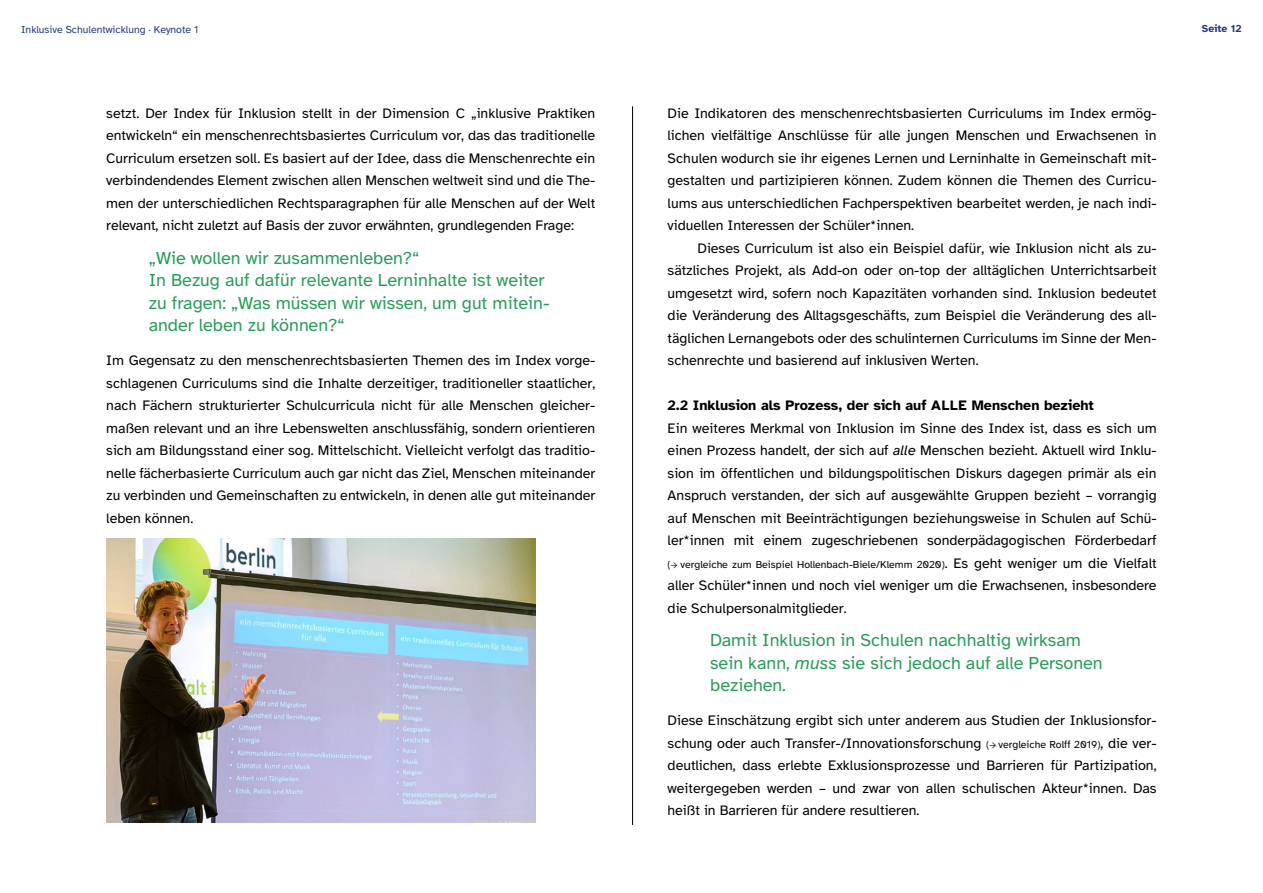
<style>
.page{position:relative;width:1263px;height:893px;background:#fff}
.page>*{position:absolute;margin:0;border:0;box-sizing:border-box;transform-origin:0 0}
.Pull_Quote{font:18px/22.5px "Atkinson Hyperlegible";color:#299c59}
.Fließtext{font:14.25px/22.5px "Atkinson Hyperlegible";color:#000;text-align:justify}
.Zwischenüberschrift{font:700 14.25px "Atkinson Hyperlegible";color:#000}
.Fließtext-2{font:10.5px "Atkinson Hyperlegible";color:#000}
.t1{font:10.5px "Atkinson Hyperlegible";color:#233a7e}
.t2{font:700 10.5px "Atkinson Hyperlegible";color:#233a7e}
.s1{font-style:italic}
.s2{font-family:"Minion Pro";font-weight:700;font-stretch:condensed}
.s3{font-size:14.25px}
.s4{font-size:10.5px}
.s5{font-family:"Minion Pro";font-weight:700;font-stretch:condensed;font-size:10.5px}
</style>
<div class="page">
<hr style="left:632px;top:106px;width:1px;height:719px;background:#000">
<img style="left:106px;top:539px;width:429px;height:284px">
<p class="t1" style="left:21px;top:24px;width:179px">Inklusive Schulentwicklung · Keynote 1</p>
<p class="t2" style="left:1202px;top:23px;width:41px">Seite 12</p>
<p class="Fließtext" style="left:106px;top:102px;width:491px">setzt. Der Index für Inklusion stellt in der Dimension C „inklusive Praktiken entwickeln“ ein menschenrechtsbasiertes Curriculum vor, das das traditionelle Curriculum ersetzen soll. Es basiert auf der Idee, dass die Menschenrechte ein verbindendendes Element zwischen allen Menschen weltweit sind und die The&shy;men der unterschiedlichen Rechtsparagraphen für alle Menschen auf der Welt relevant, nicht zuletzt auf Basis der zuvor erwähnten, grundlegenden Frage:</p>
<p class="Pull_Quote" style="left:149px;top:247px;width:402px">„Wie wollen wir zusammenleben?“<br>In Bezug auf dafür relevante Lerninhalte ist weiter zu fragen: „Was müssen wir wissen, um gut mitein&shy;ander leben zu können?“</p>
<p class="Fließtext" style="left:106px;top:349px;width:491px">Im Gegensatz zu den menschenrechtsbasierten Themen des im Index vorge&shy;schlagenen Curriculums sind die Inhalte derzeitiger, traditioneller staatlicher, nach Fächern strukturierter Schulcurricula nicht für alle Menschen gleicher&shy;maßen relevant und an ihre Lebenswelten anschlussfähig, sondern orientieren sich am Bildungsstand einer sog. Mittelschicht. Vielleicht verfolgt das traditio&shy;nelle fächerbasierte Curriculum auch gar nicht das Ziel, Menschen miteinander zu verbinden und Gemeinschaften zu entwickeln, in denen alle gut miteinander leben können.</p>
<p class="Fließtext" style="left:668px;top:102px;width:490px">Die Indikatoren des menschenrechtsbasierten Curriculums im Index ermög&shy;lichen vielfältige Anschlüsse für alle jungen Menschen und Erwachsenen in Schulen wodurch sie ihr eigenes Lernen und Lerninhalte in Gemeinschaft mit&shy;gestalten und partizipieren können. Zudem können die Themen des Curricu&shy;lums aus unterschiedlichen Fachperspektiven bearbeitet werden, je nach indi&shy;viduellen Interessen der Schüler*innen.</p>
<p class="Fließtext" style="left:668px;top:237px;width:491px;text-indent:30px">Dieses Curriculum ist also ein Beispiel dafür, wie Inklusion nicht als zu&shy;sätzliches Projekt, als Add-on oder on-top der alltäglichen Unterrichtsarbeit umgesetzt wird, sofern noch Kapazitäten vorhanden sind. Inklusion bedeutet die Veränderung des Alltagsgeschäfts, zum Beispiel die Veränderung des all&shy;täglichen Lernangebots oder des schulinternen Curriculums im Sinne der Men&shy;schenrechte und basierend auf inklusiven Werten.</p>
<p class="Zwischenüberschrift" style="left:668px;top:397px;width:428px">2.2 Inklusion als Prozess, der sich auf ALLE Menschen bezieht</p>
<p class="Fließtext" style="left:668px;top:417px;width:491px">Ein weiteres Merkmal von Inklusion im Sinne des Index ist, dass es sich um einen Prozess handelt, der sich auf <span class="s1">alle</span> Menschen bezieht. Aktuell wird Inklu&shy;sion im öffentlichen und bildungspolitischen Diskurs dagegen primär als ein Anspruch verstanden, der sich auf ausgewählte Gruppen bezieht – vorrangig auf Menschen mit Beeinträchtigungen beziehungsweise in Schulen auf Schü&shy;ler*innen mit einem zugeschriebenen sonderpädagogischen Förderbedarf</p>
<p class="Fließtext-2" style="left:668px;top:558px;width:490px">(<span class="s2">→</span> vergleiche zum Beispiel Hollenbach-Biele/Klemm 2020)<span class="s3">. Es geht weniger um die Vielfalt</span></p>
<p class="Fließtext" style="left:668px;top:574px;width:490px">aller Schüler*innen und noch viel weniger um die Erwachsenen, insbesondere die Schulpersonalmitglieder.</p>
<p class="Pull_Quote" style="left:710px;top:629px;width:394px">Damit Inklusion in Schulen nachhaltig wirksam sein kann, <span class="s1">muss</span> sie sich jedoch auf alle Personen beziehen.</p>
<p class="Fließtext" style="left:668px;top:709px;width:490px">Diese Einschätzung ergibt sich unter anderem aus Studien der Inklusionsfor&shy;schung oder auch Transfer-/Innovationsforschung <span class="s4">(</span><span class="s5">→</span> <span class="s4">vergleiche Rolff 2019)</span>, die ver&shy;deutlichen, dass erlebte Exklusionsprozesse und Barrieren für Partizipation, weitergegeben werden – und zwar von allen schulischen Akteur*innen. Das heißt in Barrieren für andere resultieren.</p>
</div>
